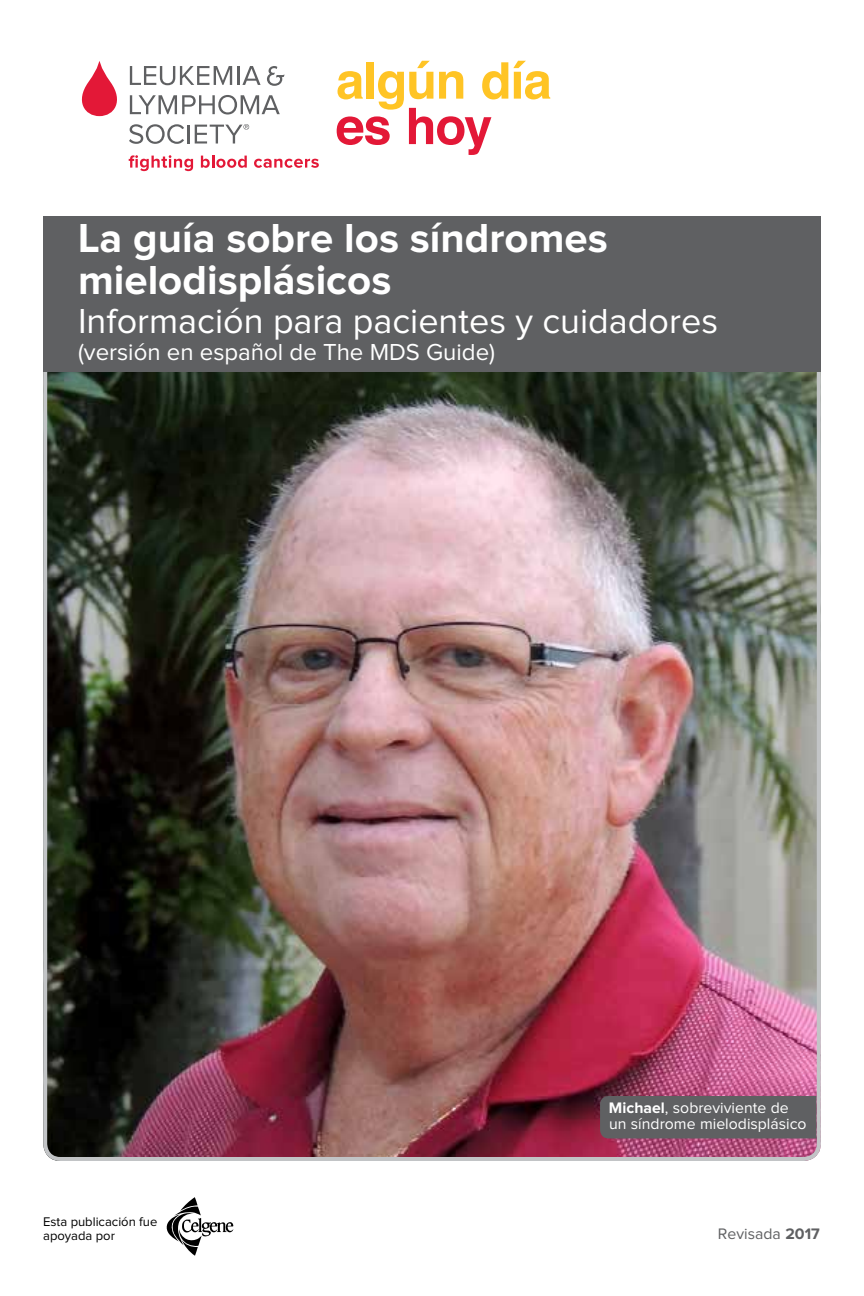
<style>
.page{position:relative;width:864px;height:1296px;background:#fff}
.page>*{position:absolute;margin:0;border:0;box-sizing:border-box;transform-origin:0 0}
.t1{font:700 42px/42px "Proxima Nova";color:#fff}
.t2{font:36px "Proxima Nova";color:#fff}
.t3{font:24px "Proxima Nova";color:#fff}
.t4{font:15.8px/16px "Proxima Nova";color:#fff}
.t5{font:15.8px "Proxima Nova";color:#5f6062}
.t6{font:13px/14px "Proxima Nova";color:#000}
.s1{font-weight:700}
</style>
<div class="page">
<img style="left:43px;top:372px;width:778px;height:789px">
<div style="left:43px;top:216px;width:778px;height:156px;background:#5f6062"></div>
<div style="left:600px;top:1096px;width:216px;height:42px;background:#5f6062"></div>
<svg style="left:167px;top:1197px;width:66px;height:59px"></svg>
<svg style="left:82px;top:61px;width:35px;height:55px"></svg>
<svg style="left:129px;top:155px;width:64px;height:16px"></svg>
<svg style="left:201px;top:156px;width:46px;height:12px"></svg>
<svg style="left:254px;top:159px;width:65px;height:9px"></svg>
<svg style="left:267px;top:66px;width:18px;height:20px"></svg>
<svg style="left:130px;top:66px;width:102px;height:19px"></svg>
<hr style="left:237px;top:66px;width:3px;height:19px;background:#5f6062">
<svg style="left:242px;top:66px;width:19px;height:19px"></svg>
<svg style="left:130px;top:95px;width:150px;height:20px"></svg>
<svg style="left:129px;top:124px;width:55px;height:20px"></svg>
<hr style="left:187px;top:125px;width:3px;height:19px;background:#5f6062">
<svg style="left:195px;top:124px;width:54px;height:20px"></svg>
<svg style="left:337px;top:61px;width:213px;height:94px"></svg>
<h1 class="t1" style="left:78px;top:219px;width:531px">La guía sobre los síndromes mielodisplásicos</h1>
<h2 class="t2" style="left:78px;top:305px;width:642px">Información para pacientes y cuidadores</h2>
<h3 class="t3" style="left:78px;top:341px;width:419px">(versión en español de The MDS Guide)</h3>
<p class="t6" style="left:43px;top:1215px;width:116px">Esta publicación fue apoyada por</p>
<p class="t4" style="left:609px;top:1101px;width:199px"><span class="s1">Michael</span>, sobreviviente de un síndrome mielodisplásico</p>
<p class="t5" style="left:718px;top:1226px;width:103px">Revisada <span class="s1">2017</span></p>
</div>
